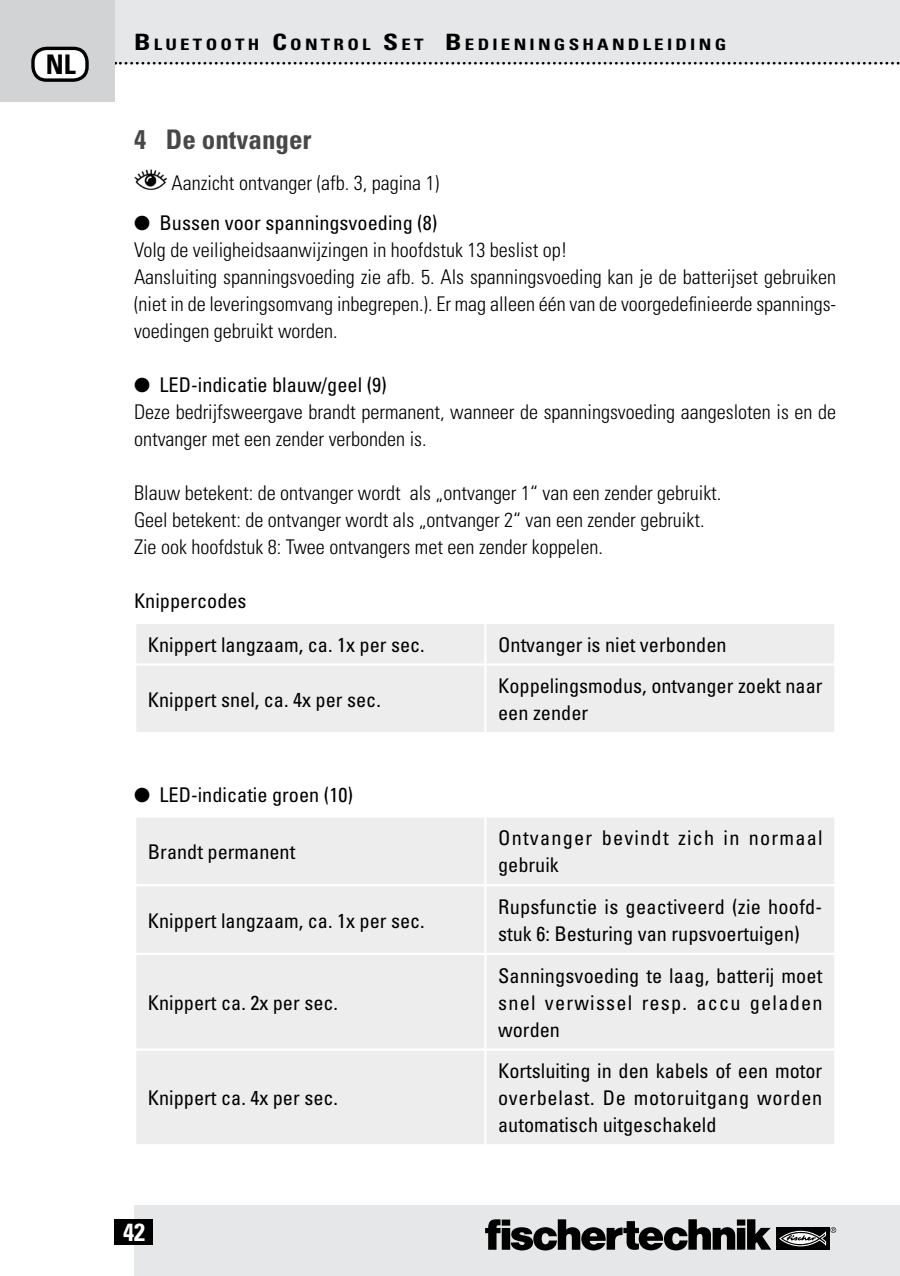
<style>
.page{position:relative;width:900px;height:1276px;background:#fff}
.page>*{position:absolute;margin:0;border:0;box-sizing:border-box;transform-origin:0 0}
.t1{font:700 condensed 27px "Univers";color:#48484a}
.t2{font:700 condensed 27px "Univers";color:#000}
.t3{font:700 condensed 24.75px "Univers";color:#fff}
.t4{font:300 condensed 20.25px/27px "Univers";color:#000}
.t5{font:condensed 20.25px/27px "Univers";color:#000}
.t6{font:condensed 20.25px/27px "Univers";letter-spacing:.06em;color:#000}
.t7{font:700 condensed 15.75px "Univers";letter-spacing:.17em;color:#000;scale:1.2 1}
.s1{font-size:22.5px}
.s2{font-weight:400}
</style>
<div class="page">
<div style="left:134px;top:1205px;width:765px;height:71px;background:#e6e7e8"></div>
<div style="left:115px;top:0;width:784px;height:64px;background:#e6e7e8"></div>
<svg style="left:115px;top:62px;width:785px;height:3px"></svg>
<div style="left:0;top:0;width:115px;height:102px;background:#d1d3d4"></div>
<div style="left:776px;top:1227px;width:53px;height:22px;background:#000"></div>
<svg style="left:485px;top:1219px;width:286px;height:31px"></svg>
<svg style="left:779px;top:1227px;width:57px;height:20px"></svg>
<div style="left:33px;top:48px;width:54px;height:32px;background:#fff;border-radius:14px"></div>
<div style="left:31px;top:47px;width:58px;height:35px;border:3px solid #000;border-radius:14px"></div>
<div style="left:115px;top:1219px;width:38px;height:25px;background:#000"></div>
<img style="left:134px;top:169px;width:33px;height:21px">
<div style="left:136px;top:624px;width:698px;height:108px;background:#ededee"></div>
<hr style="left:484px;top:624px;width:2px;height:39px;background:#fff">
<hr style="left:134px;top:663px;width:351px;height:2px;background:#fff">
<hr style="left:485px;top:663px;width:351px;height:2px;background:#fff">
<hr style="left:484px;top:665px;width:2px;height:67px;background:#fff">
<div style="left:136px;top:818px;width:698px;height:326px;background:#ededee"></div>
<hr style="left:134px;top:952px;width:351px;height:3px;background:#fff">
<hr style="left:485px;top:952px;width:351px;height:3px;background:#fff">
<hr style="left:134px;top:1048px;width:351px;height:2px;background:#fff">
<hr style="left:485px;top:1048px;width:351px;height:2px;background:#fff">
<hr style="left:484px;top:817px;width:2px;height:67px;background:#fff">
<hr style="left:134px;top:884px;width:351px;height:2px;background:#fff">
<hr style="left:485px;top:884px;width:351px;height:2px;background:#fff">
<hr style="left:484px;top:886px;width:2px;height:66px;background:#fff">
<hr style="left:484px;top:955px;width:2px;height:93px;background:#fff">
<hr style="left:484px;top:1050px;width:2px;height:94px;background:#fff">
<h1 class="t2" style="left:46px;top:48px;width:31px">NL</h1>
<p class="t7" style="left:134px;top:35px;width:495px"><span class="s1">B</span>LUETOOTH <span class="s1">C</span>ONTROL <span class="s1">S</span>ET <span class="s1">B</span>EDIENINGSHANDLEIDING</p>
<h1 class="t1" style="left:134px;top:123px;width:179px">4 De ontvanger</h1>
<p class="t4" style="left:171px;top:169px;width:269px">Aanzicht ontvanger (afb. 3, pagina 1)</p>
<p class="t4" style="left:134px;top:209px;width:703px">● <span class="s2">Bussen voor spanningsvoeding (8)<br></span>Volg de veiligheidsaanwijzingen in hoofdstuk 13 beslist op!<br>Aansluiting spanningsvoeding zie afb. 5. Als spanningsvoeding kan je de batterijset gebruiken (niet in de leveringsomvang inbegrepen.). Er mag alleen één van de voorgedefinieerde spannings&shy;voedingen gebruikt worden.</p>
<p class="t4" style="left:134px;top:371px;width:703px">● <span class="s2">LED-indicatie blauw/geel (9)<br></span>Deze bedrijfsweergave brandt permanent, wanneer de spanningsvoeding aangesloten is en de ontvanger met een zender verbonden is.</p>
<p class="t4" style="left:134px;top:479px;width:588px">Blauw betekent: de ontvanger wordt als „ontvanger 1“ van een zender gebruikt.<br>Geel betekent: de ontvanger wordt als „ontvanger 2“ van een zender gebruikt.<br>Zie ook hoofdstuk 8: Twee ontvangers met een zender koppelen.</p>
<p class="t5" style="left:148px;top:579px;width:278px;line-height:43.6px;text-indent:-14px">Knippercodes<br>Knippert langzaam, ca. 1x per sec.</p>
<p class="t5" style="left:498px;top:631px;width:230px">Ontvanger is niet verbonden</p>
<p class="t5" style="left:148px;top:686px;width:234px">Knippert snel, ca. 4x per sec.</p>
<p class="t5" style="left:134px;top:781px;width:220px">● LED-indicatie groen (10)</p>
<p class="t5" style="left:148px;top:838px;width:149px">Brandt permanent</p>
<p class="t5" style="left:148px;top:906px;width:278px">Knippert langzaam, ca. 1x per sec.</p>
<p class="t5" style="left:148px;top:989px;width:192px">Knippert ca. 2x per sec.</p>
<p class="t5" style="left:148px;top:1084px;width:192px">Knippert ca. 4x per sec.</p>
<p class="t3" style="left:123px;top:1216px;width:23px">42</p>
<p class="t5" style="left:498px;top:672px;width:326px">Koppelingsmodus, ontvanger zoekt naar een zender</p>
<p class="t6" style="left:498px;top:824px;width:326px">Ontvanger bevindt zich in normaal gebruik</p>
<p class="t5" style="left:498px;top:893px;width:325px">Rupsfunctie is geactiveerd (zie hoofd&shy;stuk 6: Besturing van rupsvoertuigen)</p>
<p class="t5" style="left:498px;top:962px;width:326px;text-align:justify">Sanningsvoeding te laag, batterij moet snel verwissel resp. accu geladen worden</p>
<p class="t5" style="left:498px;top:1057px;width:325px;text-align:justify">Kortsluiting in den kabels of een motor overbelast. De motoruitgang worden automatisch uitgeschakeld</p>
</div>
